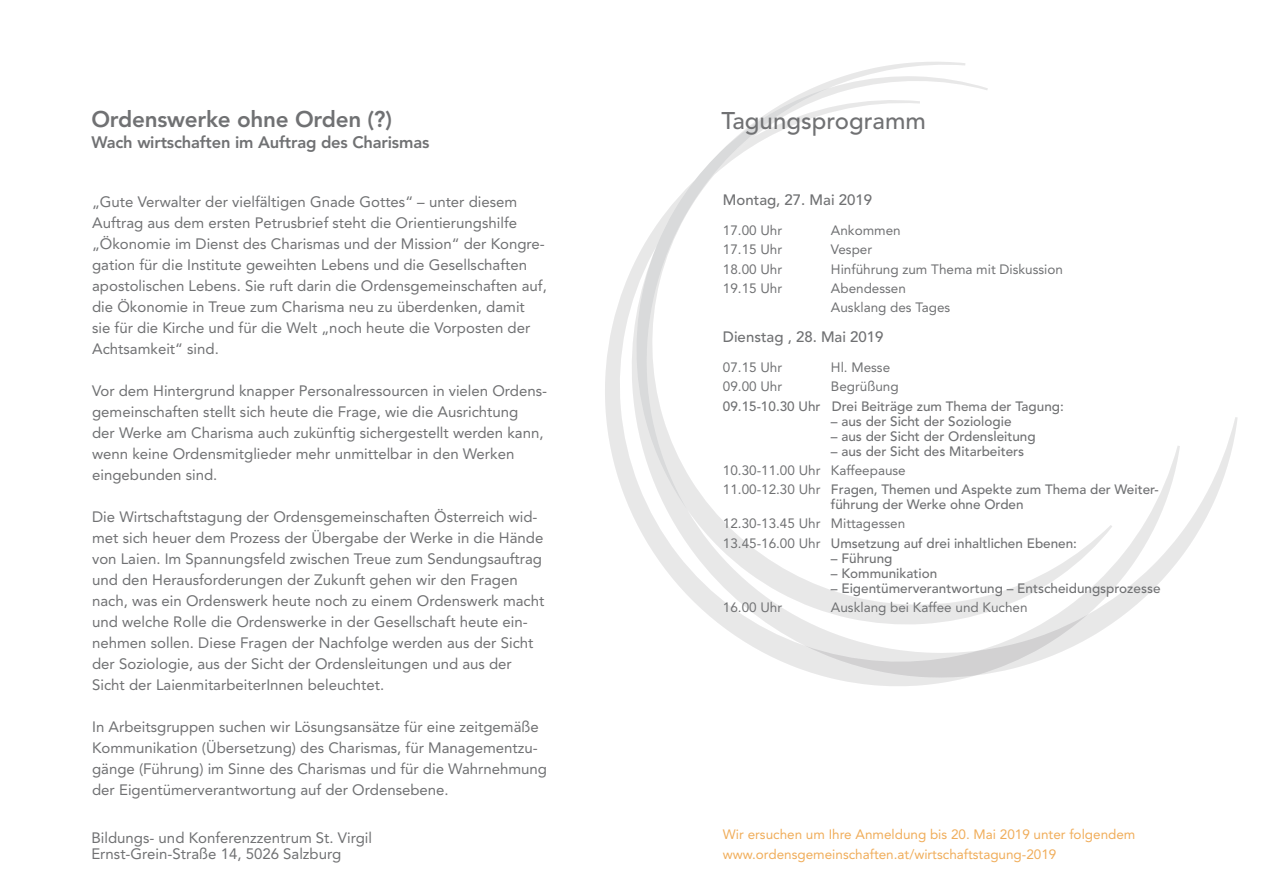
<style>
.page{position:relative;width:1263px;height:893px;background:#fff}
.page>*{position:absolute;margin:0;border:0;box-sizing:border-box;transform-origin:0 0}
.t1{font:500 24px "Avenir LT Std";color:#707173}
.t2{font:800 22.5px "Avenir LT Std";letter-spacing:-.01em;color:#707173}
.t3{font:800 16.5px "Avenir LT Std";letter-spacing:-.01em;color:#707173}
.t4{font:15px/21px "Avenir LT Std";color:#707173}
.t5{font:500 15px "Avenir LT Std";color:#707173}
.t6{font:500 13.5px/15px "Avenir LT Std";color:#707173}
.t7{font:13.5px "Avenir LT Std";color:#707173}
.t8{font:13.5px/19.5px "Avenir LT Std";color:#f0ad5a}
.s1{font-weight:400}
</style>
<div class="page">
<svg style="left:605px;top:180px;width:360px;height:506px"></svg>
<svg style="left:714px;top:62px;width:251px;height:113px"></svg>
<svg style="left:630px;top:245px;width:335px;height:418px"></svg>
<svg style="left:1180px;top:417px;width:58px;height:141px"></svg>
<svg style="left:804px;top:446px;width:376px;height:232px"></svg>
<p class="t2" style="left:91px;top:105px;width:302px">Ordenswerke ohne Orden (?)</p>
<p class="t3" style="left:91px;top:132px;width:339px">Wach wirtschaften im Auftrag des Charismas</p>
<p class="t4" style="left:92px;top:191px;width:456px">„Gute Verwalter der vielfältigen Gnade Gottes“ – unter diesem Auftrag aus dem ersten Petrusbrief steht die Orientierungshilfe „Ökonomie im Dienst des Charismas und der Mission“ der Kongre&shy;gation für die Institute geweihten Lebens und die Gesellschaften apostolischen Lebens. Sie ruft darin die Ordensgemeinschaften auf, die Ökonomie in Treue zum Charisma neu zu überdenken, damit sie für die Kirche und für die Welt „noch heute die Vorposten der Achtsamkeit“ sind.</p>
<p class="t4" style="left:92px;top:380px;width:456px">Vor dem Hintergrund knapper Personalressourcen in vielen Ordens&shy;gemeinschaften stellt sich heute die Frage, wie die Ausrichtung<br>der Werke am Charisma auch zukünftig sichergestellt werden kann, wenn keine Ordensmitglieder mehr unmittelbar in den Werken eingebunden sind.</p>
<p class="t4" style="left:92px;top:506px;width:454px">Die Wirtschaftstagung der Ordensgemeinschaften Österreich wid&shy;met sich heuer dem Prozess der Übergabe der Werke in die Hände von Laien. Im Spannungsfeld zwischen Treue zum Sendungsauftrag und den Herausforderungen der Zukunft gehen wir den Fragen nach, was ein Ordenswerk heute noch zu einem Ordenswerk macht und welche Rolle die Ordenswerke in der Gesellschaft heute ein&shy;nehmen sollen. Diese Fragen der Nachfolge werden aus der Sicht der Soziologie, aus der Sicht der Ordensleitungen und aus der Sicht der LaienmitarbeiterInnen beleuchtet.</p>
<p class="t4" style="left:92px;top:716px;width:456px">In Arbeitsgruppen suchen wir Lösungsansätze für eine zeitgemäße Kommunikation (Übersetzung) des Charismas, für Managementzu&shy;gänge (Führung) im Sinne des Charismas und für die Wahrnehmung der Eigentümerverantwortung auf der Ordensebene.</p>
<p class="t4" style="left:91px;top:827px;width:282px">Bildungs- und Konferenzzentrum St. Virgil</p>
<p class="t4" style="left:91px;top:844px;width:251px">Ernst-Grein-Straße 14, 5026 Salzburg</p>
<p class="t1" style="left:721px;top:107px;width:206px">Tagungsprogramm</p>
<p class="t5" style="left:723px;top:191px;width:151px">Montag, 27. Mai 2019</p>
<p class="t7" style="left:723px;top:222px;width:61px">17.00 Uhr</p>
<p class="t7" style="left:831px;top:222px;width:71px">Ankommen</p>
<p class="t7" style="left:723px;top:242px;width:61px">17.15 Uhr</p>
<p class="t7" style="left:831px;top:242px;width:43px">Vesper</p>
<p class="t7" style="left:723px;top:261px;width:61px">18.00 Uhr</p>
<p class="t7" style="left:831px;top:261px;width:234px">Hinführung zum Thema mit Diskussion</p>
<p class="t7" style="left:723px;top:280px;width:61px">19.15 Uhr</p>
<p class="t7" style="left:831px;top:280px;width:77px">Abendessen</p>
<p class="t7" style="left:831px;top:299px;width:121px">Ausklang des Tages</p>
<p class="t5" style="left:723px;top:328px;width:162px">Dienstag , 28. Mai 2019</p>
<p class="t7" style="left:723px;top:359px;width:61px">07.15 Uhr</p>
<p class="t7" style="left:831px;top:359px;width:61px">Hl. Messe</p>
<p class="t7" style="left:723px;top:379px;width:61px">09.00 Uhr</p>
<p class="t7" style="left:831px;top:379px;width:69px">Begrüßung</p>
<p class="t6" style="left:723px;top:399px;width:342px">09.15-10.30 Uhr Drei Beiträge zum Thema der Tagung:</p>
<p class="t6" style="left:831px;top:414px;width:182px">– aus der Sicht der Soziologie</p>
<p class="t6" style="left:831px;top:429px;width:206px">– aus der Sicht der Ordensleitung</p>
<p class="t6" style="left:831px;top:444px;width:195px">– aus der Sicht des Mitarbeiters</p>
<p class="t7" style="left:723px;top:462px;width:184px">10.30-11.00 Uhr Kaffeepause</p>
<p class="t6" style="left:831px;top:482px;width:329px;text-indent:-108px"><span class="s1">11.00-12.30 Uhr</span> Fragen, Themen und Aspekte zum Thema der Weiter&shy;führung der Werke ohne Orden</p>
<p class="t7" style="left:723px;top:516px;width:184px">12.30-13.45 Uhr Mittagessen</p>
<p class="t6" style="left:723px;top:536px;width:356px"><span class="s1">13.45-16.00 Uhr</span> Umsetzung auf drei inhaltlichen Ebenen:</p>
<p class="t6" style="left:831px;top:551px;width:63px">– Führung</p>
<p class="t6" style="left:831px;top:566px;width:108px">– Kommunikation</p>
<p class="t6" style="left:831px;top:581px;width:331px">– Eigentümerverantwortung – Entscheidungsprozesse</p>
<p class="t7" style="left:723px;top:599px;width:61px">16.00 Uhr</p>
<p class="t7" style="left:831px;top:599px;width:198px">Ausklang bei Kaffee und Kuchen</p>
<p class="t8" style="left:723px;top:825px;width:414px">Wir ersuchen um Ihre Anmeldung bis 20. Mai 2019 unter folgendem www.ordensgemeinschaften.at/wirtschaftstagung-2019</p>
</div>
